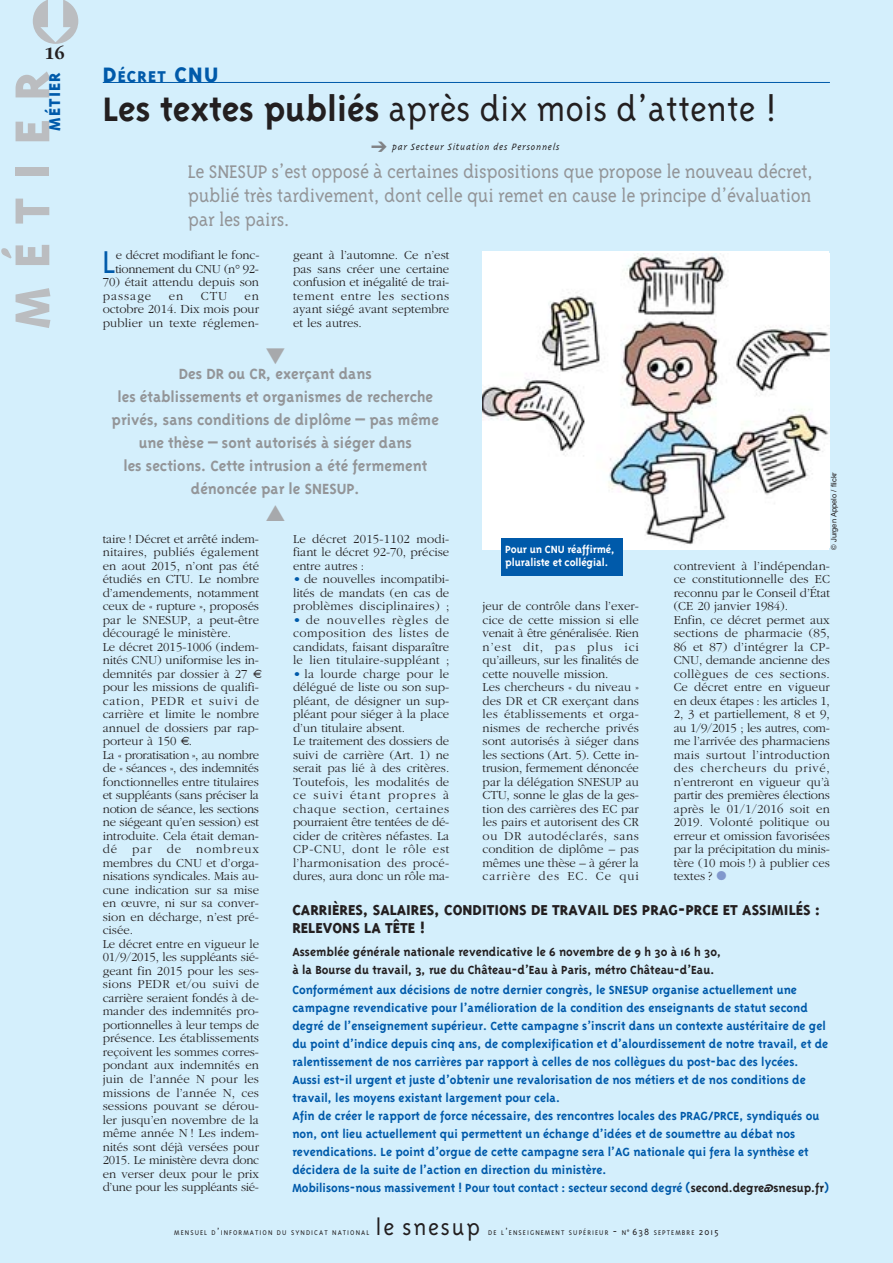
<style>
.page{position:relative;width:893px;height:1263px;background:#d4effc}
.page>*{position:absolute;margin:0;border:0;box-sizing:border-box;transform-origin:0 0}
.t1{font:800 56.25px "Triplex";letter-spacing:.335em;color:#bbbdc0}
.t2{font:300 39px "Triplex";color:#231f20}
.t3{font:300 36.3px "Triplex";color:#005aaa}
.t4{font:300 25.5px "Triplex";letter-spacing:.07em;color:#231f20}
.t5{font:300 21px/24px "Triplex Serif";letter-spacing:-.015em;color:#939598;text-align:justify}
.t6{font:800 18px "Triplex";letter-spacing:.065em;color:#005aaa}
.t7{font:700 18px "Garamond";color:#231f20}
.t8{font:700 16.95px/23px "Triplex";color:#939598;text-align:center}
.t9{font:800 16.5px/18px "Triplex";color:#231f20}
.t10{font:700 13.5px/18px "Triplex";color:#005aaa}
.t11{font:700 13.5px/18px "Triplex";color:#231f20}
.t12{font:300 12.75px/13.5px "Garamond";color:#231f20}
.t13{font:700 12px/13.5px "Triplex";letter-spacing:-.01em;color:#fff}
.t14{font:italic 300 10.5px "Triplex";letter-spacing:.05em;color:#231f20}
.t15{font:300 7.8px "Triplex";letter-spacing:.135em;color:#231f20}
.t16{font:7.5px "Helvetica";color:#231f20}
.s1{font-size:24px}
.s2{font-weight:700}
.s3{color:#808285}
.s4{color:#005aaa}
.s5{color:#8198cd}
.s6{color:#231f20}
.s7{font-size:10.5px}
</style>
<div class="page">
<hr style="left:103px;top:82px;width:727px;height:1px;background:#005aaa">
<img style="left:483px;top:253px;width:346px;height:295px">
<div style="left:501px;top:538px;width:121px;height:37px;background:#005aaa"></div>
<p class="t7" style="left:44px;top:46px;width:22px">16</p>
<p class="t1" style="left:12px;top:329px;width:259px;rotate:-90deg">MÉTIER</p>
<p class="t6" style="left:48px;top:131px;width:60px;rotate:-90deg">MÉTIER</p>
<p class="t6" style="left:103px;top:70px;width:117px"><span class="s1">D</span>ÉCRET <span class="s1">CNU</span></p>
<p class="t2" style="left:103px;top:95px;width:676px"><span class="s2">Les textes publiés</span> après dix mois d’attente !</p>
<p class="t5" style="left:188px;top:161px;width:627px">Le SNESUP s’est opposé à certaines dispositions que propose le nouveau décret, publié très tardivement, dont celle qui remet en cause le principe d’évaluation par les pairs.</p>
<p class="t14" style="left:371px;top:143px;width:191px"><span class="s3">➔</span> par Secteur Situation des Personnels</p>
<p class="t3" style="left:102px;top:249px;width:15px">L</p>
<p class="t12" style="left:115px;top:250px;width:146px">e décret modifiant le fonc&shy;tionnement du CNU (n° 92-</p>
<p class="t12" style="left:103px;top:277px;width:158px">70) était attendu depuis son passage</p>
<p class="t12" style="left:169px;top:290px;width:16px">en</p>
<p class="t12" style="left:201px;top:290px;width:28px">CTU</p>
<p class="t12" style="left:103px;top:290px;width:158px;text-align:justify;text-indent:142px">en octobre 2014. Dix mois pour publier un texte réglemen-</p>
<p class="t12" style="left:293px;top:250px;width:158px;text-align:justify">geant à l’automne. Ce n’est pas sans créer une certaine confusion et inégalité de trai&shy;tement entre les sections ayant siégé avant septembre et les autres.</p>
<p class="t8" style="left:112px;top:364px;width:329px">Des DR ou CR, exerçant dans<br>les établissements et organismes de recherche privés, sans conditions de diplôme – pas même une thèse – sont autorisés à siéger dans<br>les sections. Cette intrusion a été fermement dénoncée par le SNESUP.</p>
<p class="t16" style="left:829px;top:550px;width:79px;rotate:-90deg">© Jurgen Appelo / flickr</p>
<p class="t12" style="left:293px;top:533px;width:158px;text-align:justify">Le décret 2015-1102 modi&shy;fiant le décret 92-70, précise entre autres :</p>
<p class="t12" style="left:293px;top:574px;width:158px;text-align:justify"><span class="s4">•</span> de nouvelles incompatibi&shy;lités de mandats (en cas de problèmes disciplinaires) ;</p>
<p class="t12" style="left:293px;top:614px;width:158px;text-align:justify"><span class="s4">•</span> de nouvelles règles de composition des listes de candidats, faisant disparaître le lien titulaire-suppléant ;</p>
<p class="t12" style="left:293px;top:668px;width:158px"><span class="s4">•</span> la lourde charge pour le délégué de liste ou son sup&shy;pléant, de désigner un sup&shy;pléant pour siéger à la place d’un titulaire absent.<br>Le traitement des dossiers de suivi de carrière (Art. 1) ne serait pas lié à des critères.<br>Toutefois, les modalités de ce suivi étant propres à chaque section, certaines pourraient être tentées de dé&shy;cider de critères néfastes. La<br>CP-CNU, dont le rôle est l’harmonisation des procé&shy;dures, aura donc un rôle ma-</p>
<p class="t12" style="left:103px;top:533px;width:158px">taire ! Décret et arrêté indem&shy;nitaires, publiés également en aout 2015, n’ont pas été étudiés en CTU. Le nombre d’amendements, notamment ceux de « rupture », proposés par le SNESUP, a peut-être découragé le ministère.<br>Le décret 2015-1006 (indem&shy;nités CNU) uniformise les in&shy;demnités par dossier à 27 pour les missions de qualifi&shy;cation, PEDR et suivi de carrière et limite le nombre annuel de dossiers par rap&shy;porteur à 150 .<br>La « proratisation », au nombre de « séances », des indemnités fonctionnelles entre titulaires et suppléants (sans préciser la notion de séance, les sections ne siégeant qu’en session) est introduite. Cela était deman&shy;dé par de nombreux membres du CNU et d’orga&shy;nisations syndicales. Mais au&shy;cune indication sur sa mise en œuvre, ni sur sa conver&shy;sion en décharge, n’est pré&shy;cisée.<br>Le décret entre en vigueur le<br>01/9/2015, les suppléants sié&shy;geant fin 2015 pour les ses&shy;sions PEDR et/ou suivi de carrière seraient fondés à de&shy;mander des indemnités pro&shy;portionnelles à leur temps de présence. Les établissements reçoivent les sommes corres&shy;pondant aux indemnités en juin de l’année N pour les missions de l’année N, ces sessions pouvant se dérou&shy;ler jusqu’en novembre de la même année N ! Les indem&shy;nités sont déjà versées pour<br>2015. Le ministère devra donc en verser deux pour le prix d’une pour les suppléants sié-</p>
<p class="t13" style="left:505px;top:543px;width:111px">Pour un CNU réaffirmé, pluraliste et collégial.</p>
<p class="t12" style="left:674px;top:560px;width:158px">contrevient à l’indépendan&shy;ce constitutionnelle des EC reconnu par le Conseil d’État (CE 20 janvier 1984).<br>Enfin, ce décret permet aux sections de pharmacie (85,<br>86 et 87) d’intégrer la CP-<br>CNU, demande ancienne des collègues de ces sections.<br>Ce décret entre en vigueur en deux étapes : les articles 1,<br>2, 3 et partiellement, 8 et 9, au 1/9/2015 ; les autres, com&shy;me l’arrivée des pharmaciens mais surtout l’introduction des chercheurs du privé, n’entreront en vigueur qu’à partir des premières élections après le 01/1/2016 soit en<br>2019. Volonté politique ou erreur et omission favorisées par la précipitation du minis&shy;tère (10 mois !) à publier ces textes ? <span class="s5">●</span></p>
<p class="t12" style="left:483px;top:601px;width:158px">jeur de contrôle dans l’exer&shy;cice de cette mission si elle venait à être généralisée. Rien n’est dit, pas plus ici qu’ailleurs, sur les finalités de cette nouvelle mission.<br>Les chercheurs « du niveau » des DR et CR exerçant dans les établissements et orga&shy;nismes de recherche privés sont autorisés à siéger dans les sections (Art. 5). Cette in&shy;trusion, fermement dénoncée par la délégation SNESUP au<br>CTU, sonne le glas de la ges&shy;tion des carrières des EC par les pairs et autorisent des CR ou DR autodéclarés, sans condition de diplôme – pas mêmes une thèse – à gérer la carrière des EC. Ce qui</p>
<p class="t9" style="left:292px;top:903px;width:530px">CARRIÈRES, SALAIRES, CONDITIONS DE TRAVAIL DES PRAG-PRCE ET ASSIMILÉS :<br>RELEVONS LA TÊTE !</p>
<p class="t11" style="left:292px;top:943px;width:430px">Assemblée générale nationale revendicative le 6 novembre de 9 h 30 à 16 h 30, à la Bourse du travail, 3, rue du Château-d’Eau à Paris, métro Château-d’Eau.</p>
<p class="t10" style="left:292px;top:981px;width:538px">Conformément aux décisions de notre dernier congrès, le SNESUP organise actuellement une campagne revendicative pour l’amélioration de la condition des enseignants de statut second degré de l’enseignement supérieur. Cette campagne s’inscrit dans un contexte austéritaire de gel du point d’indice depuis cinq ans, de complexification et d’alourdissement de notre travail, et de ralentissement de nos carrières par rapport à celles de nos collègues du post-bac des lycées.<br>Aussi est-il urgent et juste d’obtenir une revalorisation de nos métiers et de nos conditions de travail, les moyens existant largement pour cela.<br>Afin de créer le rapport de force nécessaire, des rencontres locales des PRAG/PRCE, syndiqués ou non, ont lieu actuellement qui permettent un échange d’idées et de soumettre au débat nos revendications. Le point d’orgue de cette campagne sera l’AG nationale qui fera la synthèse et décidera de la suite de l’action en direction du ministère.<br>Mobilisons-nous massivement ! Pour tout contact : secteur second degré (<span class="s6">second.degre@snesup.fr</span>)</p>
<p class="t15" style="left:174px;top:1230px;width:197px">MENSUEL D<span class="s7">’</span>INFORMATION DU SYNDICAT NATIONAL</p>
<p class="t4" style="left:375px;top:1218px;width:106px">le snesup</p>
<p class="t15" style="left:488px;top:1230px;width:232px">DE L<span class="s7">’</span>ENSEIGNEMENT SUPÉRIEUR <span class="s7">-</span> N<span class="s7">˚ 638</span> SEPTEMBRE <span class="s7">2015</span></p>
</div>
